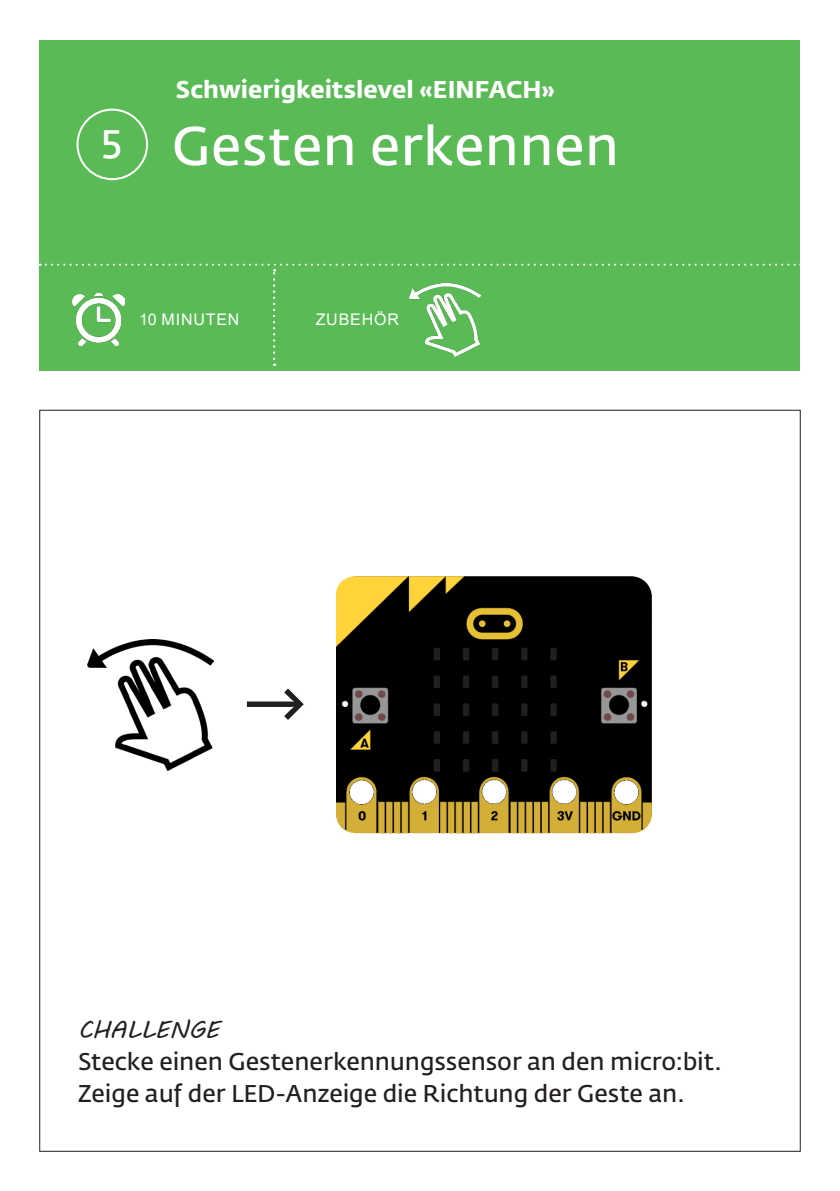
<style>
.page{position:relative;width:840px;height:1191px;background:#fff}
.page>*{position:absolute;margin:0;border:0;box-sizing:border-box;transform-origin:0 0}
.t1{font:600 54px "Fedra Sans Std";letter-spacing:.01em;color:#fff}
.t2{font:600 24px/32px "Fedra Sans Std";color:#231f20}
.t3{font:700 24px "Fedra Sans Std";color:#fff}
.t4{font:24px "MV Boli";color:#231f20}
.t5{font:16px "Arial";letter-spacing:.055em;color:#fff}
</style>
<div class="page">
<div style="left:40px;top:40px;width:759px;height:330px;background:#5abb56"></div>
<div style="left:76px;top:109px;width:72px;height:71px;border:2px solid #fff;border-radius:50%"></div>
<svg style="left:40px;top:264px;width:760px;height:102px"></svg>
<img style="left:87px;top:639px;width:127px;height:131px">
<svg style="left:247px;top:688px;width:56px;height:32px"></svg>
<img style="left:336px;top:576px;width:314px;height:257px">
<img style="left:409px;top:283px;width:71px;height:73px">
<p class="t3" style="left:176px;top:75px;width:380px">Schwierigkeitslevel «EINFACH»</p>
<h1 class="t1" style="left:101px;top:113px;width:519px"><sup>5</sup> Gesten erkennen</h1>
<p class="t5" style="left:139px;top:308px;width:102px">10 MINUTEN</p>
<p class="t5" style="left:315px;top:308px;width:85px">ZUBEHÖR</p>
<p class="t4" style="left:78px;top:1013px;width:143px">CHALLENGE</p>
<p class="t2" style="left:78px;top:1046px;width:645px">Stecke einen Gestenerkennungssensor an den micro:bit.<br>Zeige auf der LED-Anzeige die Richtung der Geste an.</p>
</div>
